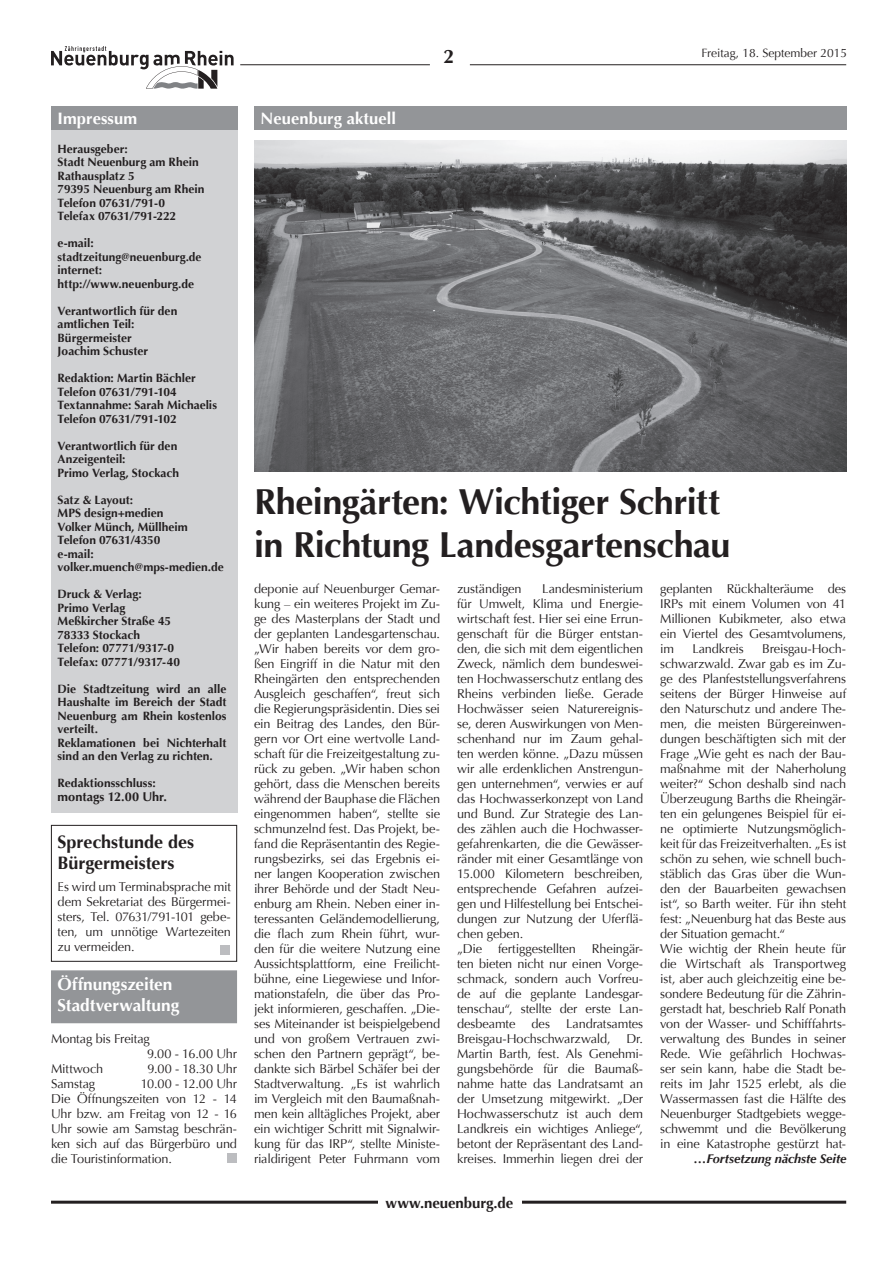
<style>
.page{position:relative;width:893px;height:1263px;background:#fff}
.page>*{position:absolute;margin:0;border:0;box-sizing:border-box;transform-origin:0 0}
.t1{font:700 36px/43.2px "Optima";letter-spacing:-.015em;color:#231f20}
.t2{font:700 19.5px "Optima";color:#231f20}
.t3{font:700 18px/21.6px "Optima";color:#231f20}
.t4{font:700 17.25px/20.7px "Optima";letter-spacing:-.005em;color:#fff}
.t5{font:700 16.5px "Optima";letter-spacing:.005em;color:#fff}
.t6{font:700 15px "Optima";letter-spacing:-.005em;color:#231f20}
.t7{font:12.75px/15px "Optima";letter-spacing:-.01em;color:#231f20;text-align:justify}
.t8{font:italic 700 12.75px "Optima";letter-spacing:-.005em;color:#231f20}
.t9{font:700 12.75px "Optima";color:#231f20}
.t10{font:700 12px/13.5px "Optima";color:#231f20}
.t11{font:12px "Optima";color:#231f20}
</style>
<div class="page">
<hr style="left:470px;top:64px;width:376px;height:1px;background:#231f20">
<hr style="left:51px;top:1201px;width:795px;height:3px;background:#231f20">
<hr style="left:240px;top:64px;width:190px;height:1px;background:#231f20">
<div style="left:378px;top:1193px;width:143px;height:18px;background:#fff"></div>
<svg style="left:51px;top:46px;width:183px;height:43px"></svg>
<div style="left:51px;top:106px;width:186px;height:707px;background:#d1d2d4"></div>
<div style="left:51px;top:106px;width:186px;height:24px;background:#939598"></div>
<div style="left:51px;top:825px;width:186px;height:137px;border:1px solid #231f20"></div>
<div style="left:51px;top:970px;width:186px;height:53px;background:#939598;border:2px solid #939598"></div>
<div style="left:220px;top:945px;width:10px;height:10px;background:#bcbdc0"></div>
<div style="left:227px;top:1153px;width:10px;height:10px;background:#bcbdc0"></div>
<img style="left:254px;top:140px;width:592px;height:331px">
<div style="left:254px;top:106px;width:592px;height:24px;background:#939598"></div>
<h2 class="t2" style="left:443px;top:45px;width:12px">2</h2>
<p class="t11" style="left:702px;top:46px;width:147px">Freitag, 18. September 2015</p>
<p class="t5" style="left:57px;top:108px;width:81px">Impressum</p>
<p class="t10" style="left:58px;top:142px;width:148px">Herausgeber:<br>Stadt Neuenburg am Rhein<br>Rathausplatz 5<br>79395 Neuenburg am Rhein<br>Telefon 07631/791-0<br>Telefax 07631/791-222</p>
<p class="t10" style="left:58px;top:237px;width:145px">e-mail: stadtzeitung@neuenburg.de internet: http://www.neuenburg.de</p>
<p class="t10" style="left:58px;top:304px;width:121px">Verantwortlich für den amtlichen Teil:<br>Bürgermeister<br>Joachim Schuster</p>
<p class="t10" style="left:58px;top:372px;width:161px">Redaktion: Martin Bächler<br>Telefon 07631/791-104<br>Textannahme: Sarah Michaelis<br>Telefon 07631/791-102</p>
<p class="t10" style="left:58px;top:439px;width:123px">Verantwortlich für den<br>Anzeigenteil:<br>Primo Verlag, Stockach</p>
<p class="t10" style="left:58px;top:493px;width:168px">Satz &amp; Layout:<br>MPS design+medien<br>Volker Münch, Müllheim<br>Telefon 07631/4350<br>e-mail: volker.muench@mps-medien.de</p>
<p class="t10" style="left:58px;top:588px;width:124px">Druck &amp; Verlag:<br>Primo Verlag<br>Meßkircher Straße 45<br>78333 Stockach<br>Telefon: 07771/9317-0<br>Telefax: 07771/9317-40</p>
<p class="t10" style="left:58px;top:682px;width:170px">Die Stadtzeitung wird an alle<br>Haushalte im Bereich der Stadt<br>Neuenburg am Rhein kostenlos verteilt.<br>Reklamationen bei Nichterhalt sind an den Verlag zu richten.</p>
<p class="t10" style="left:58px;top:777px;width:100px">Redaktionsschluss:</p>
<p class="t9" style="left:58px;top:789px;width:111px">montags 12.00 Uhr.</p>
<h3 class="t3" style="left:58px;top:831px;width:138px">Sprechstunde des<br>Bürgermeisters</h3>
<p class="t7" style="left:58px;top:880px;width:175px">Es wird um Terminabsprache mit dem Sekretariat des Bürgermei&shy;sters, Tel. 07631/791-101 gebe&shy;ten, um unnötige Wartezeiten zu vermeiden.</p>
<h3 class="t4" style="left:57px;top:974px;width:123px">Öffnungszeiten<br>Stadtverwaltung</h3>
<p class="t7" style="left:51px;top:1031px;width:101px">Montag bis Freitag</p>
<p class="t7" style="left:147px;top:1046px;width:91px">9.00 - 16.00 Uhr</p>
<p class="t7" style="left:51px;top:1061px;width:54px">Mittwoch</p>
<p class="t7" style="left:147px;top:1061px;width:91px">9.00 - 18.30 Uhr</p>
<p class="t7" style="left:51px;top:1076px;width:46px">Samstag</p>
<p class="t7" style="left:51px;top:1076px;width:188px;text-indent:90px">10.00 - 12.00 Uhr Die Öffnungszeiten von 12 - 14<br>Uhr bzw. am Freitag von 12 - 16<br>Uhr sowie am Samstag beschrän&shy;ken sich auf das Bürgerbüro und die Touristinformation.</p>
<p class="t5" style="left:260px;top:108px;width:137px">Neuenburg aktuell</p>
<h1 class="t1" style="left:254px;top:480px;width:478px">Rheingärten: Wichtiger Schritt in Richtung Landesgartenschau</h1>
<p class="t7" style="left:457px;top:581px;width:66px">zuständigen</p>
<p class="t7" style="left:660px;top:581px;width:188px">geplanten Rückhalteräume des IRPs mit einem Volumen von 41<br>Millionen Kubikmeter, also etwa ein Viertel des Gesamtvolumens, im</p>
<p class="t7" style="left:457px;top:581px;width:188px;text-align:left;text-indent:85px">Landesministerium für Umwelt, Klima und Energie&shy;wirtschaft fest. Hier sei eine Errun&shy;genschaft für die Bürger entstan&shy;den, die sich mit dem eigentlichen<br>Zweck, nämlich dem bundeswei&shy;ten Hochwasserschutz entlang des<br>Rheins verbinden ließe. Gerade<br>Hochwässer seien Naturereignis&shy;se, deren Auswirkungen von Men&shy;schenhand nur im Zaum gehal&shy;ten werden könne. „Dazu müssen wir alle erdenklichen Anstrengun&shy;gen unternehmen“, verwies er auf das Hochwasserkonzept von Land und Bund. Zur Strategie des Lan&shy;des zählen auch die Hochwasser&shy;gefahrenkarten, die die Gewässer&shy;ränder mit einer Gesamtlänge von<br>15.000 Kilometern beschreiben, entsprechende Gefahren aufzei&shy;gen und Hilfestellung bei Entschei&shy;dungen zur Nutzung der Uferflä&shy;chen geben.<br>„Die fertiggestellten Rheingär&shy;ten bieten nicht nur einen Vorge&shy;schmack, sondern auch Vorfreu&shy;de auf die geplante Landesgar&shy;tenschau“, stellte der erste Lan&shy;desbeamte</p>
<p class="t7" style="left:254px;top:581px;width:188px">deponie auf Neuenburger Gemar&shy;kung – ein weiteres Projekt im Zu&shy;ge des Masterplans der Stadt und der geplanten Landesgartenschau. „Wir haben bereits vor dem gro&shy;ßen Eingriff in die Natur mit den Rheingärten den entsprechenden Ausgleich geschaffen“, freut sich die Regierungspräsidentin. Dies sei ein Beitrag des Landes, den Bür&shy;gern vor Ort eine wertvolle Land&shy;schaft für die Freizeitgestaltung zu&shy;rück zu geben. „Wir haben schon gehört, dass die Menschen bereits während der Bauphase die Flächen eingenommen haben“, stellte sie schmunzelnd fest. Das Projekt, be&shy;fand die Repräsentantin des Regie&shy;rungsbezirks, sei das Ergebnis ei&shy;ner langen Kooperation zwischen ihrer Behörde und der Stadt Neu&shy;enburg am Rhein. Neben einer in&shy;teressanten Geländemodellierung, die flach zum Rhein führt, wur&shy;den für die weitere Nutzung eine Aussichtsplattform, eine Freilicht&shy;bühne, eine Liegewiese und Infor&shy;mationstafeln, die über das Pro&shy;jekt informieren, geschaffen. „Die&shy;ses Miteinander ist beispielgebend und von großem Vertrauen zwi&shy;schen den Partnern geprägt“, be&shy;dankte sich Bärbel Schäfer bei der Stadtverwaltung. „Es ist wahrlich im Vergleich mit den Baumaßnah&shy;men kein alltägliches Projekt, aber ein wichtiger Schritt mit Signalwir&shy;kung für das IRP“, stellte Ministe&shy;rialdirigent Peter Fuhrmann vom</p>
<p class="t7" style="left:660px;top:641px;width:188px;text-align:left;text-indent:102px">Breisgau-Hoch&shy;schwarzwald. Zwar gab es im Zu&shy;ge des Planfeststellungsverfahrens seitens der Bürger Hinweise auf den Naturschutz und andere The&shy;men, die meisten Bürgereinwen&shy;dungen beschäftigten sich mit der<br>Frage „Wie geht es nach der Bau&shy;maßnahme mit der Naherholung weiter?“ Schon deshalb sind nach<br>Überzeugung Barths die Rheingär&shy;ten ein gelungenes Beispiel für ei&shy;ne optimierte Nutzungsmöglich&shy;keit für das Freizeitverhalten. „Es ist schön zu sehen, wie schnell buch&shy;stäblich das Gras über die Wun&shy;den der Bauarbeiten gewachsen ist“, so Barth weiter. Für ihn steht fest: „Neuenburg hat das Beste aus der Situation gemacht.“<br>Wie wichtig der Rhein heute für die Wirtschaft als Transportweg ist, aber auch gleichzeitig eine be&shy;sondere Bedeutung für die Zährin&shy;gerstadt hat, beschrieb Ralf Ponath von der Wasser- und Schifffahrts&shy;verwaltung des Bundes in seiner<br>Rede. Wie gefährlich Hochwas&shy;ser sein kann, habe die Stadt be&shy;reits im Jahr 1525 erlebt, als die<br>Wassermassen fast die Hälfte des<br>Neuenburger Stadtgebiets wegge&shy;schwemmt und die Bevölkerung in eine Katastrophe gestürzt hat-</p>
<p class="t7" style="left:692px;top:641px;width:53px">Landkreis</p>
<p class="t7" style="left:457px;top:1016px;width:188px;text-indent:109px">Landratsamtes Breisgau-Hochschwarzwald, Dr.<br>Martin Barth, fest. Als Genehmi&shy;gungsbehörde für die Baumaß&shy;nahme hatte das Landratsamt an der Umsetzung mitgewirkt. „Der Hochwasserschutz ist auch dem Landkreis ein wichtiges Anliege“, betont der Repräsentant des Land&shy;kreises. Immerhin liegen drei der</p>
<p class="t7" style="left:532px;top:1016px;width:20px">des</p>
<p class="t8" style="left:694px;top:1151px;width:154px">…Fortsetzung nächste Seite</p>
<p class="t6" style="left:385px;top:1194px;width:129px">www.neuenburg.de</p>
</div>
